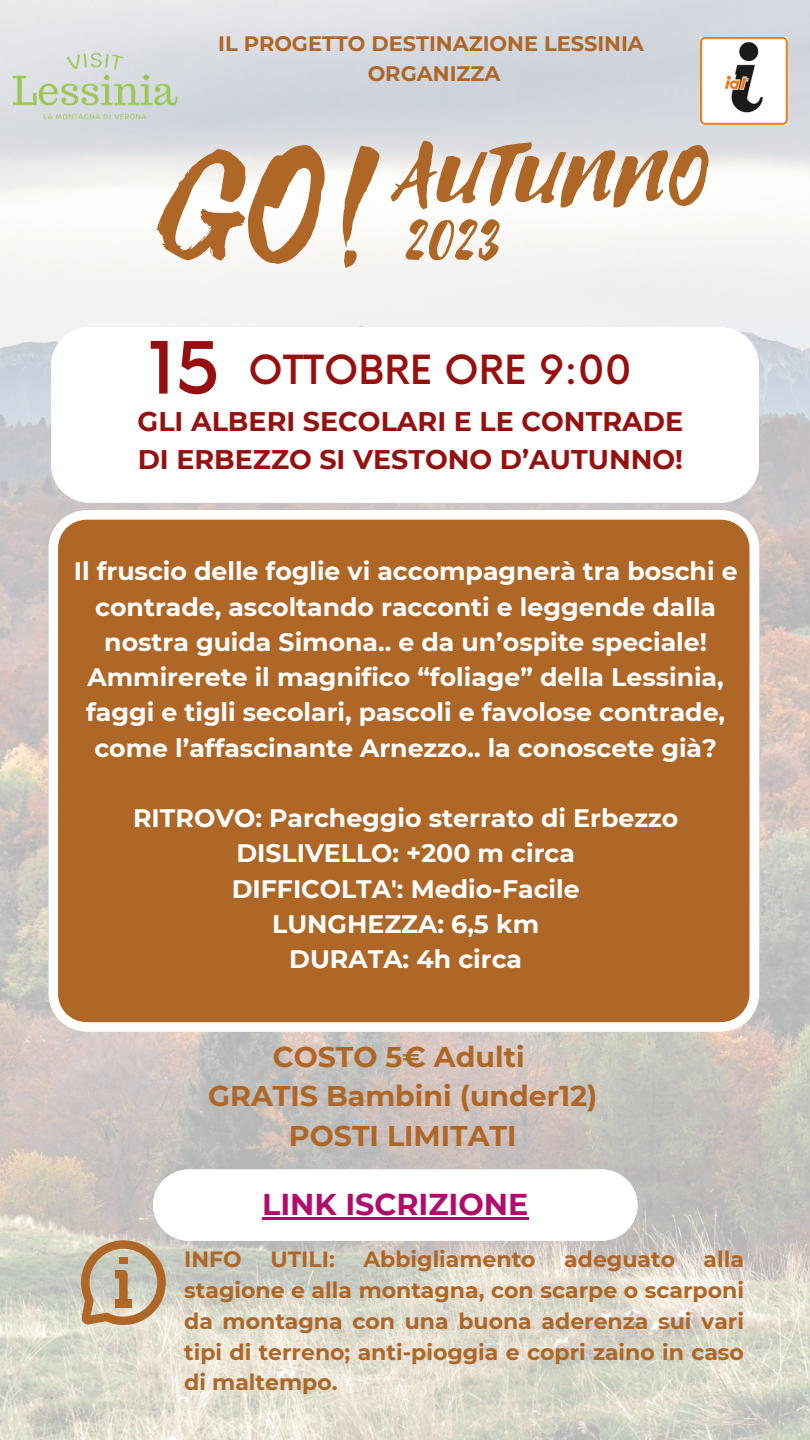
<style>
.page{position:relative;width:810px;height:1440px;background:#fff}
.page>*{position:absolute;margin:0;border:0;box-sizing:border-box;transform-origin:0 0}
.t1{font:175px "Selima";color:#af6728}
.t2{font:90px "Selima";color:#af6728}
.t3{font:73px "Selima";color:#af6728}
.t4{font:500 70.2px "Now";color:#961010}
.t5{font:500 39.2px "Now";color:#961010}
.t6{font:700 30.1px "Montserrat";color:#b00c6c}
.t7{font:700 28.5px "Montserrat";color:#af6728}
.t8{font:700 26.9px/37.6px "Montserrat";color:#961010}
.t9{font:700 25.2px/35.2px "Montserrat";color:#fff;text-align:center}
.t10{font:700 22px/30.8px "Montserrat";color:#af6728;text-align:justify}
.t11{font:700 20.9px "Montserrat";color:#af6728}
</style>
<div class="page">
<img style="left:0;top:0;width:810px;height:1440px">
<img style="left:3px;top:0;width:184px;height:178px">
<img style="left:701px;top:37px;width:87px;height:87px">
<div style="left:48px;top:510px;width:711px;height:522px;background:#af6728"></div>
<svg style="left:51px;top:327px;width:708px;height:176px"></svg>
<svg style="left:81px;top:1170px;width:557px;height:155px"></svg>
<hr style="left:262px;top:1217px;width:266px;height:3px;background:#b00c6c">
<p class="t11" style="left:218px;top:31px;width:427px">IL PROGETTO DESTINAZIONE LESSINIA</p>
<p class="t11" style="left:368px;top:60px;width:134px">ORGANIZZA</p>
<p class="t1" style="left:169px;top:111px;width:224px">GO!</p>
<p class="t2" style="left:396px;top:127px;width:318px">AUTUNNO</p>
<p class="t3" style="left:405px;top:199px;width:97px">2023</p>
<p class="t4" style="left:148px;top:330px;width:74px">15</p>
<p class="t5" style="left:249px;top:348px;width:385px">OTTOBRE ORE 9:00</p>
<p class="t8" style="left:138px;top:403px;width:547px">GLI ALBERI SECOLARI E LE CONTRADE<br>DI ERBEZZO SI VESTONO D’AUTUNNO!</p>
<p class="t9" style="left:74px;top:554px;width:665px">Il fruscio delle foglie vi accompagnerà tra boschi e contrade, ascoltando racconti e leggende dalla nostra guida Simona.. e da un’ospite speciale!</p>
<p class="t9" style="left:86px;top:659px;width:640px">Ammirerete il magnifico “foliage” della Lessinia, faggi e tigli secolari, pascoli e favolose contrade, come l’affascinante Arnezzo.. la conoscete già?</p>
<p class="t9" style="left:133px;top:800px;width:547px">RITROVO: Parcheggio sterrato di Erbezzo</p>
<p class="t9" style="left:236px;top:836px;width:340px">DISLIVELLO: +200 m circa</p>
<p class="t9" style="left:232px;top:871px;width:350px">DIFFICOLTA': Medio-Facile</p>
<p class="t9" style="left:272px;top:906px;width:269px">LUNGHEZZA: 6,5 km</p>
<p class="t9" style="left:289px;top:941px;width:234px">DURATA: 4h circa</p>
<p class="t7" style="left:273px;top:1039px;width:253px">COSTO 5€ Adulti</p>
<p class="t7" style="left:208px;top:1079px;width:391px">GRATIS Bambini (under12)</p>
<p class="t7" style="left:289px;top:1118px;width:229px">POSTI LIMITATI</p>
<p class="t6" style="left:262px;top:1186px;width:268px">LINK ISCRIZIONE</p>
<p class="t10" style="left:184px;top:1244px;width:59px">INFO</p>
<p class="t10" style="left:270px;top:1244px;width:66px">UTILI:</p>
<p class="t10" style="left:363px;top:1244px;width:174px">Abbigliamento</p>
<p class="t10" style="left:564px;top:1244px;width:112px">adeguato</p>
<p class="t10" style="left:184px;top:1244px;width:561px;text-indent:519px">alla stagione e alla montagna, con scarpe o scarponi da montagna con una buona aderenza sui vari tipi di terreno; anti-pioggia e copri zaino in caso di maltempo.</p>
</div>
